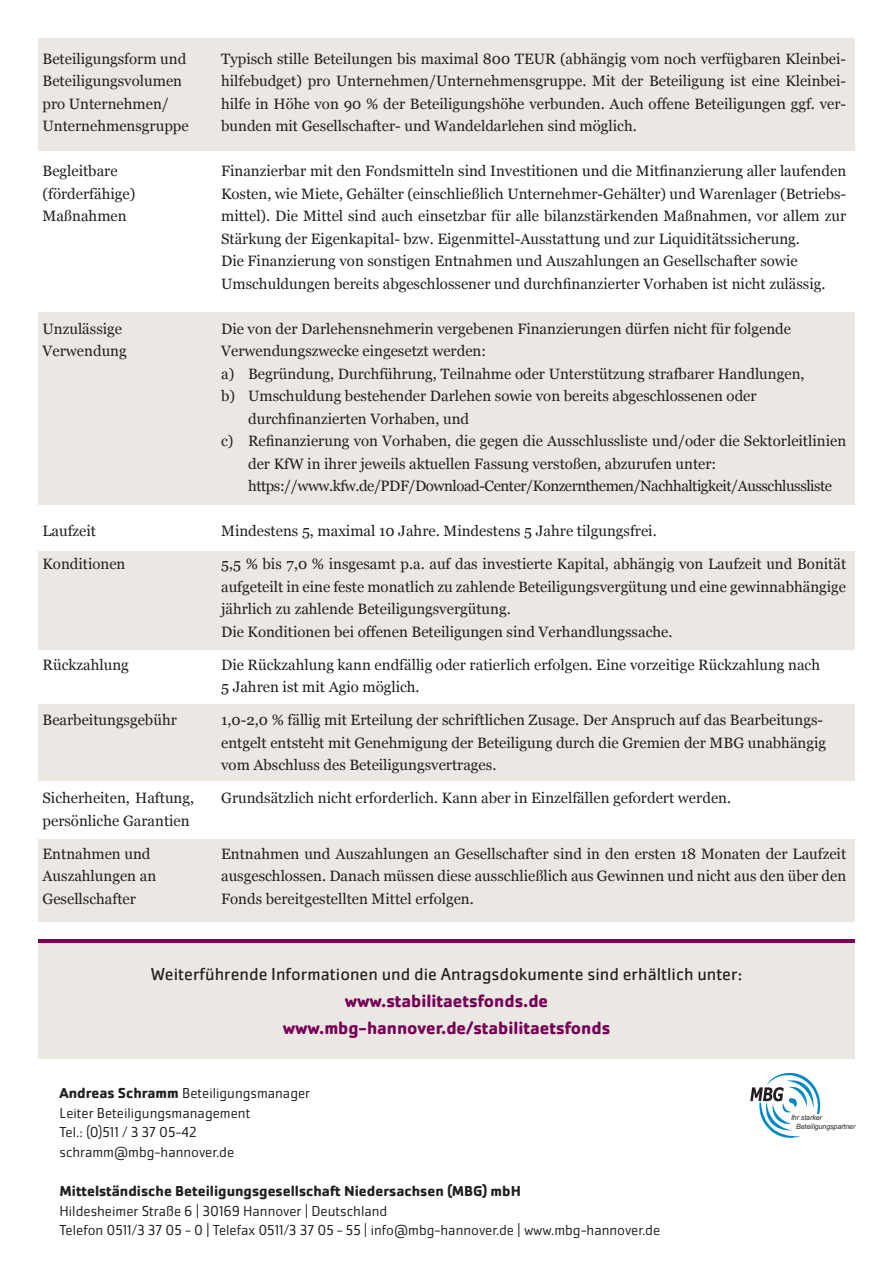
<style>
.page{position:relative;width:893px;height:1263px;background:#fff}
.page>*{position:absolute;margin:0;border:0;box-sizing:border-box;transform-origin:0 0}
.t1{font:18px "Cachet Pro";color:#231f20}
.t2{font:700 18px/27px "Cachet Pro";color:#760155;text-align:center}
.t3{font:15px/22.5px "Georgia";color:#231f20}
.t4{font:300 15px/19.5px "Cachet Pro";color:#231f20}
.t5{font:15px "Georgia";letter-spacing:-.03em;color:#231f20}
.t6{font:700 15px "Cachet Pro";color:#231f20}
.t7{font:italic 7.35px/8.7px "Arial";color:#231f20;scale:.94 1}
.s1{font-weight:700}
</style>
<div class="page">
<div style="left:38px;top:839px;width:817px;height:83px;background:#ebe7e3"></div>
<div style="left:38px;top:704px;width:817px;height:76px;background:#ebe7e3"></div>
<div style="left:38px;top:939px;width:817px;height:119px;background:#ebe7e3"></div>
<hr style="left:38px;top:939px;width:817px;height:3px;background:#760155">
<div style="left:38px;top:313px;width:817px;height:192px;background:#ebe7e3"></div>
<div style="left:38px;top:551px;width:817px;height:98px;background:#ebe7e3"></div>
<div style="left:38px;top:38px;width:817px;height:113px;background:#ebe7e3"></div>
<svg style="left:750px;top:1073px;width:70px;height:65px"></svg>
<p class="t3" style="left:43px;top:47px;width:148px">Beteiligungsform und<br>Beteiligungsvolumen pro Unternehmen/<br>Unternehmensgruppe</p>
<p class="t3" style="left:43px;top:159px;width:94px">Begleitbare (förderfähige)<br>Maßnahmen</p>
<p class="t3" style="left:43px;top:317px;width:86px">Unzulässige<br>Verwendung</p>
<p class="t3" style="left:43px;top:519px;width:55px">Laufzeit</p>
<p class="t3" style="left:43px;top:552px;width:84px">Konditionen</p>
<p class="t3" style="left:43px;top:653px;width:88px">Rückzahlung</p>
<p class="t3" style="left:43px;top:708px;width:136px">Bearbeitungsgebühr</p>
<p class="t3" style="left:43px;top:786px;width:153px">Sicherheiten, Haftung, persönliche Garantien</p>
<p class="t3" style="left:43px;top:842px;width:115px">Entnahmen und<br>Auszahlungen an<br>Gesellschafter</p>
<p class="t3" style="left:221px;top:47px;width:627px;text-align:justify">Typisch stille Beteilungen bis maximal 800 TEUR (abhängig vom noch verfügbaren Kleinbei&shy;hilfebudget) pro Unternehmen/Unternehmensgruppe. Mit der Beteiligung ist eine Kleinbei&shy;hilfe in Höhe von 90 % der Beteiligungshöhe verbunden. Auch offene Beteiligungen ggf. ver&shy;bunden mit Gesellschafter- und Wandeldarlehen sind möglich.</p>
<p class="t3" style="left:221px;top:159px;width:627px">Finanzierbar mit den Fondsmitteln sind Investitionen und die Mitfinanzierung aller laufenden Kosten, wie Miete, Gehälter (einschließlich Unternehmer-Gehälter) und Warenlager (Betriebs&shy;mittel). Die Mittel sind auch einsetzbar für alle bilanzstärkenden Maßnahmen, vor allem zur Stärkung der Eigenkapital- bzw. Eigenmittel-Ausstattung und zur Liquiditätssicherung.<br>Die Finanzierung von sonstigen Entnahmen und Auszahlungen an Gesellschafter sowie Umschuldungen bereits abgeschlossener und durchfinanzierter Vorhaben ist nicht zulässig.</p>
<p class="t3" style="left:221px;top:317px;width:571px">Die von der Darlehensnehmerin vergebenen Finanzierungen dürfen nicht für folgende</p>
<p class="t3" style="left:221px;top:339px;width:267px">Verwendungszwecke eingesetzt werden:</p>
<p class="t3" style="left:221px;top:362px;width:585px">a) Begründung, Durchführung, Teilnahme oder Unterstützung strafbarer Handlungen,</p>
<p class="t3" style="left:221px;top:384px;width:537px">b) Umschuldung bestehender Darlehen sowie von bereits abgeschlossenen oder</p>
<p class="t3" style="left:248px;top:407px;width:223px">durchfinanzierten Vorhaben, und</p>
<p class="t3" style="left:221px;top:429px;width:627px">c) Refinanzierung von Vorhaben, die gegen die Ausschlussliste und/oder die Sektorleitlinien</p>
<p class="t3" style="left:248px;top:452px;width:470px">der KfW in ihrer jeweils aktuellen Fassung verstoßen, abzurufen unter:</p>
<p class="t5" style="left:248px;top:475px;width:585px">https://www.kfw.de/PDF/Download-Center/Konzernthemen/Nachhaltigkeit/Ausschlussliste</p>
<p class="t3" style="left:221px;top:519px;width:437px">Mindestens 5, maximal 10 Jahre. Mindestens 5 Jahre tilgungsfrei.</p>
<p class="t3" style="left:221px;top:552px;width:627px">5,5 % bis 7,0 % insgesamt p.a. auf das investierte Kapital, abhängig von Laufzeit und Bonität aufgeteilt in eine feste monatlich zu zahlende Beteiligungsvergütung und eine gewinnabhängige jährlich zu zahlende Beteiligungsvergütung.<br>Die Konditionen bei offenen Beteiligungen sind Verhandlungssache.</p>
<p class="t3" style="left:221px;top:653px;width:600px">Die Rückzahlung kann endfällig oder ratierlich erfolgen. Eine vorzeitige Rückzahlung nach<br>5 Jahren ist mit Agio möglich.</p>
<p class="t3" style="left:221px;top:708px;width:606px">1,0-2,0 % fällig mit Erteilung der schriftlichen Zusage. Der Anspruch auf das Bearbeitungs&shy;entgelt entsteht mit Genehmigung der Beteiligung durch die Gremien der MBG unabhängig vom Abschluss des Beteiligungsvertrages.</p>
<p class="t3" style="left:221px;top:786px;width:511px">Grundsätzlich nicht erforderlich. Kann aber in Einzelfällen gefordert werden.</p>
<p class="t3" style="left:221px;top:842px;width:627px;text-align:justify">Entnahmen und Auszahlungen an Gesellschafter sind in den ersten 18 Monaten der Laufzeit ausgeschlossen. Danach müssen diese ausschließlich aus Gewinnen und nicht aus den über den Fonds bereitgestellten Mittel erfolgen.</p>
<p class="t1" style="left:151px;top:964px;width:593px">Weiterführende Informationen und die Antragsdokumente sind erhältlich unter:</p>
<p class="t2" style="left:283px;top:988px;width:329px">www.stabilitaetsfonds.de www.mbg-hannover.de/stabilitaetsfonds</p>
<p class="t4" style="left:60px;top:1083px;width:252px"><span class="s1">Andreas Schramm</span> Beteiligungsmanager<br>Leiter Beteiligungsmanagement<br>Tel.: (0)511 / 3 37 05-42 schramm@mbg-hannover.de</p>
<p class="t6" style="left:60px;top:1182px;width:463px">Mittelständische Beteiligungsgesellschaft Niedersachsen (MBG) mbH</p>
<p class="t4" style="left:60px;top:1201px;width:602px">Hildesheimer Straße 6 | 30169 Hannover | Deutschland<br>Telefon 0511/3 37 05 - 0 | Telefax 0511/3 37 05 - 55 | info@mbg-hannover.de | www.mbg-hannover.de</p>
<p class="t7" style="left:796px;top:1113px;width:64px;text-indent:-5px">Ihr starker<br>Beteiligungspartner</p>
</div>
